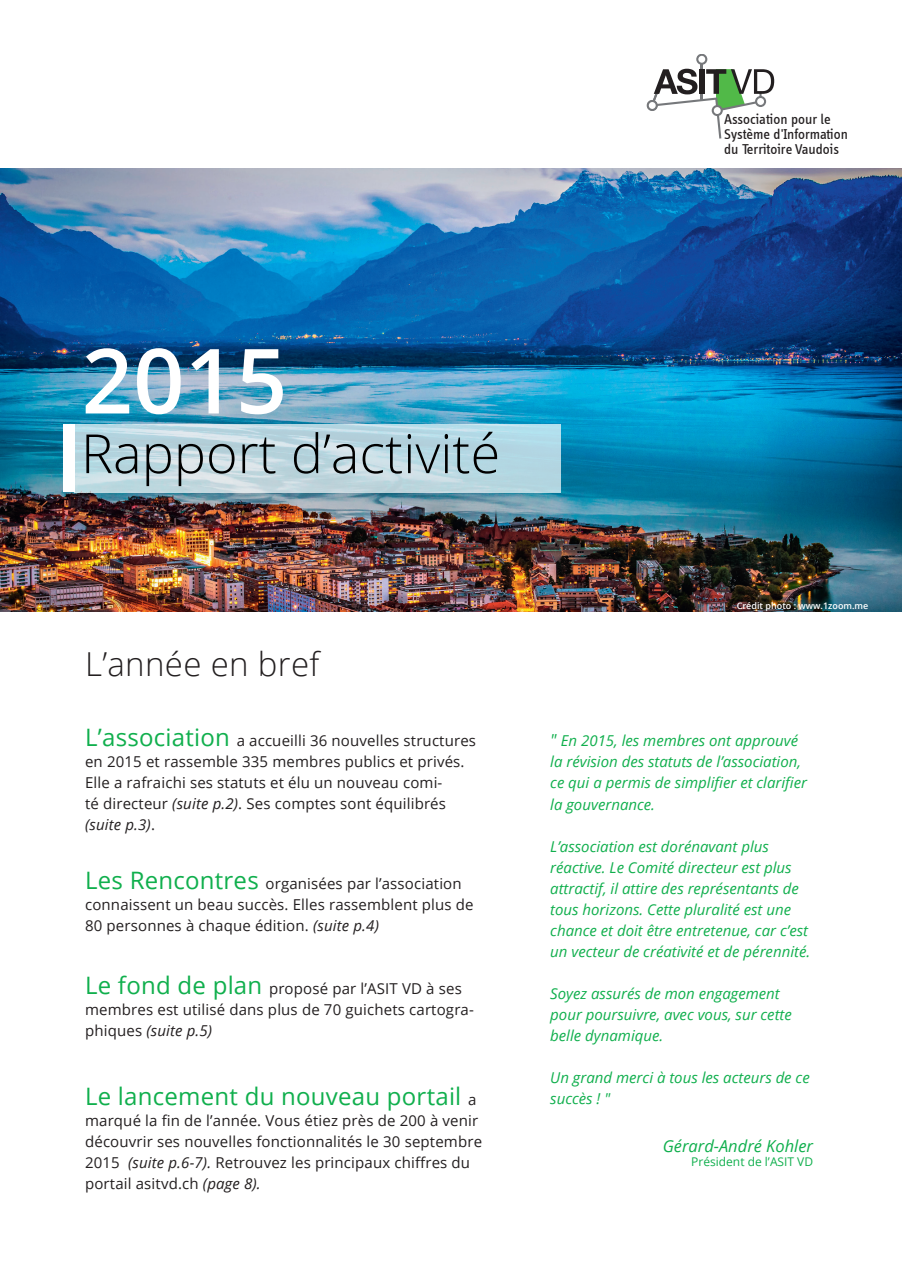
<style>
.page{position:relative;width:902px;height:1272px;background:#fff}
.page>*{position:absolute;margin:0;border:0;box-sizing:border-box;transform-origin:0 0}
.t1{font:600 90px "Open Sans";color:#fff}
.t2{font:300 54px "Open Sans";color:#000}
.t3{font:300 33px "Open Sans";letter-spacing:.01em;color:#231f20}
.t4{font:24px "Open Sans";letter-spacing:.01em;color:#10af4d}
.t5{font:italic 16.5px "Open Sans";color:#10af4d}
.t6{font:15px/21px "Open Sans";letter-spacing:.01em;color:#231f20}
.t7{font:italic 15px/21px "Open Sans";color:#10af4d}
.t8{font:14.7px/14.7px "Info Disp";color:#231f20}
.t9{font:12px "Open Sans";color:#10af4d}
.t10{font:600 9px "Open Sans";color:#fff}
.s1{font-size:24px;color:#10af4d}
.s2{font-style:italic}
.s3{font-size:15px;color:#231f20}
.s4{font-size:16.5px}
</style>
<div class="page">
<img style="left:0;top:168px;width:901px;height:443px">
<div style="left:63px;top:424px;width:12px;height:68px;background:#fff"></div>
<svg style="left:75px;top:424px;width:485px;height:68px;background:#bed9e2"></svg>
<svg style="left:646px;top:54px;width:128px;height:85px"></svg>
<p class="t8" style="left:724px;top:111px;width:125px">Association pour le<br>Système d'Information du Territoire Vaudois</p>
<h1 class="t1" style="left:82px;top:319px;width:207px">2015</h1>
<h2 class="t2" style="left:81px;top:416px;width:420px">Rapport d’activité</h2>
<h3 class="t3" style="left:85px;top:641px;width:236px">L’année en bref</h3>
<p class="t6" style="left:85px;top:730px;width:392px"><span class="s1">L’association</span> a accueilli 36 nouvelles structures en 2015 et rassemble 335 membres publics et privés.<br>Elle a rafraichi ses statuts et élu un nouveau comi-<br>té directeur <span class="s2">(suite p.2)</span>. Ses comptes sont équilibrés <span class="s2">(suite p.3)</span>.</p>
<p class="t6" style="left:85px;top:872px;width:390px"><span class="s1">Les Rencontres</span> organisées par l’association connaissent un beau succès. Elles rassemblent plus de<br>80 personnes à chaque édition. <span class="s2">(suite p.4)</span></p>
<p class="t6" style="left:85px;top:977px;width:390px"><span class="s1">Le fond de plan</span> proposé par l’ASIT VD à ses membres est utilisé dans plus de 70 guichets cartogra&shy;phiques <span class="s2">(suite p.5)</span></p>
<h3 class="t4" style="left:85px;top:1079px;width:393px">Le lancement du nouveau portail <span class="s3">a</span></h3>
<p class="t6" style="left:85px;top:1109px;width:398px">marqué la fin de l’année. Vous étiez près de 200 à venir découvrir ses nouvelles fonctionnalités le 30 septembre 2015 <span class="s2">(suite p.6-7).</span> Retrouvez les principaux chiffres du portail asitvd.ch <span class="s2">(page 8).</span></p>
<p class="t10" style="left:736px;top:599px;width:133px">Crédit photo : www.1zoom.me</p>
<p class="t7" style="left:550px;top:730px;width:258px"><span class="s4">"</span> En 2015, les membres ont approuvé la révision des statuts de l’association, ce qui a permis de simplifier et clarifier la gouvernance.</p>
<p class="t7" style="left:550px;top:835px;width:261px">L’association est dorénavant plus réactive. Le Comité directeur est plus attractif, il attire des représentants de tous horizons. Cette pluralité est une chance et doit être entretenue, car c’est un vecteur de créativité et de pérennité.</p>
<p class="t7" style="left:550px;top:982px;width:243px">Soyez assurés de mon engagement pour poursuivre, avec vous, sur cette belle dynamique.</p>
<p class="t7" style="left:550px;top:1066px;width:261px">Un grand merci à tous les acteurs de ce succès ! "</p>
<p class="t5" style="left:662px;top:1134px;width:152px">Gérard-André Kohler</p>
<p class="t9" style="left:691px;top:1153px;width:123px">Président de l’ASIT VD</p>
</div>
